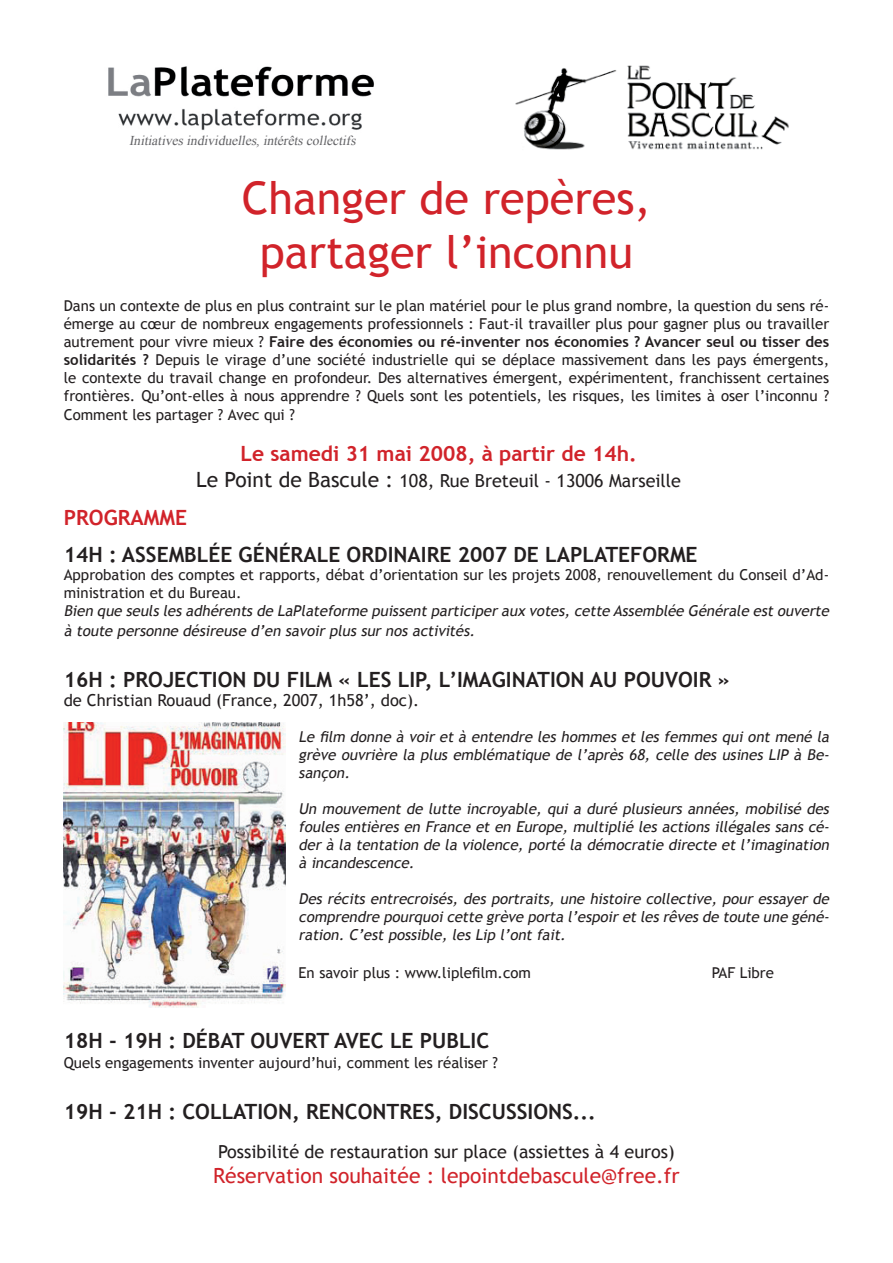
<style>
.page{position:relative;width:893px;height:1263px;background:#fff}
.page>*{position:absolute;margin:0;border:0;box-sizing:border-box;transform-origin:0 0}
.t1{font:45px/54px "Trebuchet MS";color:#d1232a;text-align:center}
.t2{font:700 21px "Trebuchet MS";color:#231f20}
.t3{font:21px "Trebuchet MS";color:#d1232a}
.t4{font:700 21px "Trebuchet MS";color:#d1232a}
.t5{font:18px "Trebuchet MS";color:#231f20}
.t6{font:16.5px "Trebuchet MS";color:#231f20}
.t7{font:15px/18.1px "Trebuchet MS";color:#231f20}
.t8{font:italic 15px/18px "Trebuchet MS";color:#231f20;text-align:justify}
.t9{font:italic 13.5px "Times New Roman";color:#636366}
.s1{font-weight:700}
.s2{font-size:21px}
</style>
<div class="page">
<img style="left:64px;top:723px;width:221px;height:285px">
<img style="left:108px;top:66px;width:266px;height:64px">
<img style="left:515px;top:65px;width:274px;height:85px">
<p class="t9" style="left:129px;top:132px;width:231px">Initiativesindividuelles,intérêtscollectifs</p>
<h1 class="t1" style="left:242px;top:172px;width:411px">Changer de repères, partager l’inconnu</h1>
<p class="t7" style="left:64px;top:297px;width:767px;text-align:justify">Dans un contexte de plus en plus contraint sur le plan matériel pour le plus grand nombre, la question du sens ré&shy;émerge au cœur de nombreux engagements professionnels : Faut-il travailler plus pour gagner plus ou travailler autrement pour vivre mieux ? <span class="s1">Faire des économies ou ré-inventer nos économies ? Avancer seul ou tisser des solidarités ?</span> Depuis le virage d’une société industrielle qui se déplace massivement dans les pays émergents, le contexte du travail change en profondeur. Des alternatives émergent, expérimentent, franchissent certaines frontières. Qu’ont-elles à nous apprendre ? Quels sont les potentiels, les risques, les limites à oser l’inconnu ?<br>Comment les partager ? Avec qui ?</p>
<h2 class="t4" style="left:241px;top:441px;width:398px">Le samedi 31 mai 2008, à partir de 14h.</h2>
<p class="t5" style="left:196px;top:470px;width:486px"><span class="s2">Le Point de Bascule :</span> 108, Rue Breteuil - 13006 Marseille</p>
<h2 class="t4" style="left:64px;top:504px;width:125px">PROGRAMME</h2>
<h2 class="t2" style="left:64px;top:542px;width:635px">14H : ASSEMBLÉE GÉNÉRALE ORDINAIRE 2007 DE LAPLATEFORME</h2>
<p class="t7" style="left:64px;top:566px;width:767px">Approbation des comptes et rapports, débat d’orientation sur les projets 2008, renouvellement du Conseil d’Ad&shy;ministration et du Bureau.</p>
<p class="t8" style="left:64px;top:601px;width:770px;line-height:19.8px">Bien que seuls les adhérents de LaPlateforme puissent participeraux votes,cette Assemblée Générale est ouverte à toute personne désireuse d’en savoir plus sur nos activités.</p>
<h2 class="t2" style="left:64px;top:666px;width:668px">16H : PROJECTION DU FILM « LES LIP, L’IMAGINATION AU POUVOIR »</h2>
<p class="t6" style="left:64px;top:691px;width:357px">de Christian Rouaud (France, 2007, 1h58’, doc).</p>
<p class="t8" style="left:299px;top:728px;width:535px">Le film donne à voir et à entendre les hommes et les femmes qui ont mené la grève ouvrière la plus emblématique de l’après 68, celle des usines LIP à Be&shy;sançon.</p>
<p class="t8" style="left:299px;top:800px;width:535px">Un mouvement de lutte incroyable, qui a duré plusieurs années, mobilisé des foules entières en France et en Europe, multiplié les actions illégales sans cé&shy;der à la tentation de la violence, porté la démocratie directe et l’imagination à incandescence.</p>
<p class="t8" style="left:299px;top:890px;width:535px">Des récits entrecroisés, des portraits, une histoire collective, pour essayer de comprendre pourquoicette grève porta l’espoiret les rêves de toute une géné&shy;ration. C’est possible, les Lip l’ont fait.</p>
<p class="t7" style="left:299px;top:964px;width:234px">En savoir plus : www.liplefilm.com</p>
<p class="t7" style="left:712px;top:964px;width:64px">PAF Libre</p>
<h2 class="t2" style="left:64px;top:1028px;width:145px">18H - 19H : Débat</h2>
<h2 class="t2" style="left:250px;top:1028px;width:14px">ouvert</h2>
<h2 class="t2" style="left:334px;top:1028px;width:14px">avec</h2>
<h2 class="t2" style="left:390px;top:1028px;width:43px">le public</h2>
<p class="t7" style="left:64px;top:1054px;width:436px">Quels engagements inventer aujourd’hui, comment les réaliser ?</p>
<h2 class="t2" style="left:64px;top:1098px;width:145px">19H - 21H : Collation</h2>
<h2 class="t2" style="left:292px;top:1098px;width:28px">, rencontres</h2>
<h2 class="t2" style="left:435px;top:1098px;width:27px">, discussions</h2>
<h2 class="t2" style="left:573px;top:1098px;width:25px">...</h2>
<p class="t5" style="left:218px;top:1141px;width:458px">Possibilité de restauration sur place (assiettes à 4 euros)</p>
<h2 class="t3" style="left:213px;top:1163px;width:468px">Réservation souhaitée : lepointdebascule@free.fr</h2>
</div>
